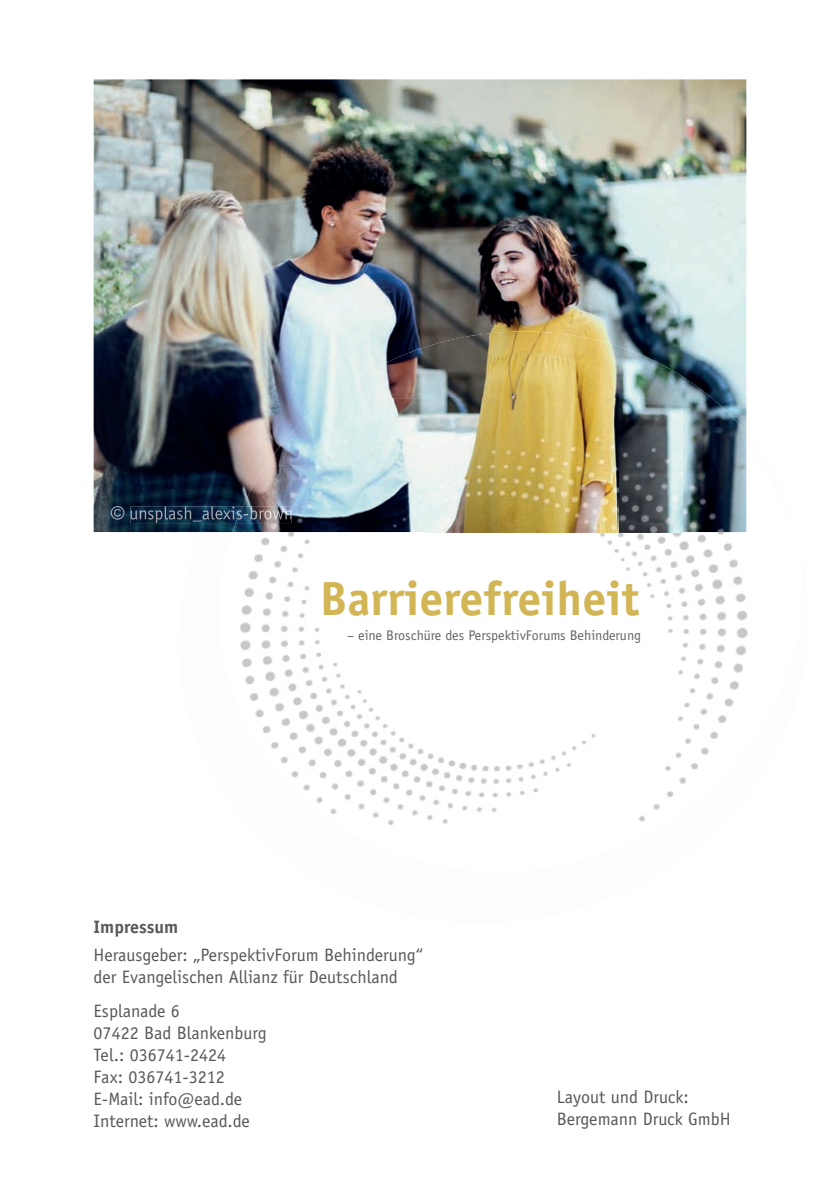
<style>
.page{position:relative;width:840px;height:1191px;background:#fff}
.page>*{position:absolute;margin:0;border:0;box-sizing:border-box;transform-origin:0 0}
.t1{font:700 48px "Officina Sans Std";color:#d2b554}
.t2{font:18px/22px "Officina Sans Std";color:#57585a}
.t3{font:700 18px "Officina Sans Std";color:#57585a}
.t4{font:14px "Officina Sans Std";color:#636366}
.s1{font-family:"Candara"}
</style>
<div class="page">
<img style="left:94px;top:79px;width:652px;height:453px">
<img style="left:746px;top:433px;width:1px;height:99px">
<img style="left:215px;top:532px;width:531px;height:293px">
<img style="left:328px;top:333px;width:161px;height:65px">
<img style="left:489px;top:331px;width:192px;height:67px">
<img style="left:681px;top:376px;width:65px;height:156px">
<img style="left:265px;top:398px;width:352px;height:67px">
<img style="left:617px;top:398px;width:64px;height:134px">
<img style="left:232px;top:465px;width:385px;height:67px">
<svg style="left:111px;top:506px;width:13px;height:13px"></svg>
<img style="left:130px;top:506px;width:106px;height:17px">
<img style="left:236px;top:506px;width:55px;height:17px">
<h1 class="t1" style="left:319px;top:568px;width:321px">Barrierefreiheit</h1>
<p class="t4" style="left:347px;top:627px;width:295px"><span class="s1">–</span> eine Broschüre des PerspektivForums Behinderung</p>
<p class="t3" style="left:94px;top:916px;width:86px">Impressum</p>
<p class="t2" style="left:94px;top:944px;width:331px">Herausgeber: „PerspektivForum Behinderung“ der Evangelischen Allianz für Deutschland</p>
<p class="t2" style="left:94px;top:1000px;width:175px">Esplanade 6<br>07422 Bad Blankenburg<br>Tel.: 036741-2424<br>Fax: 036741-3212<br>E-Mail: info@ead.de<br>Internet: www.ead.de</p>
<p class="t2" style="left:556px;top:1086px;width:175px">Layout und Druck:<br>Bergemann Druck GmbH</p>
</div>
